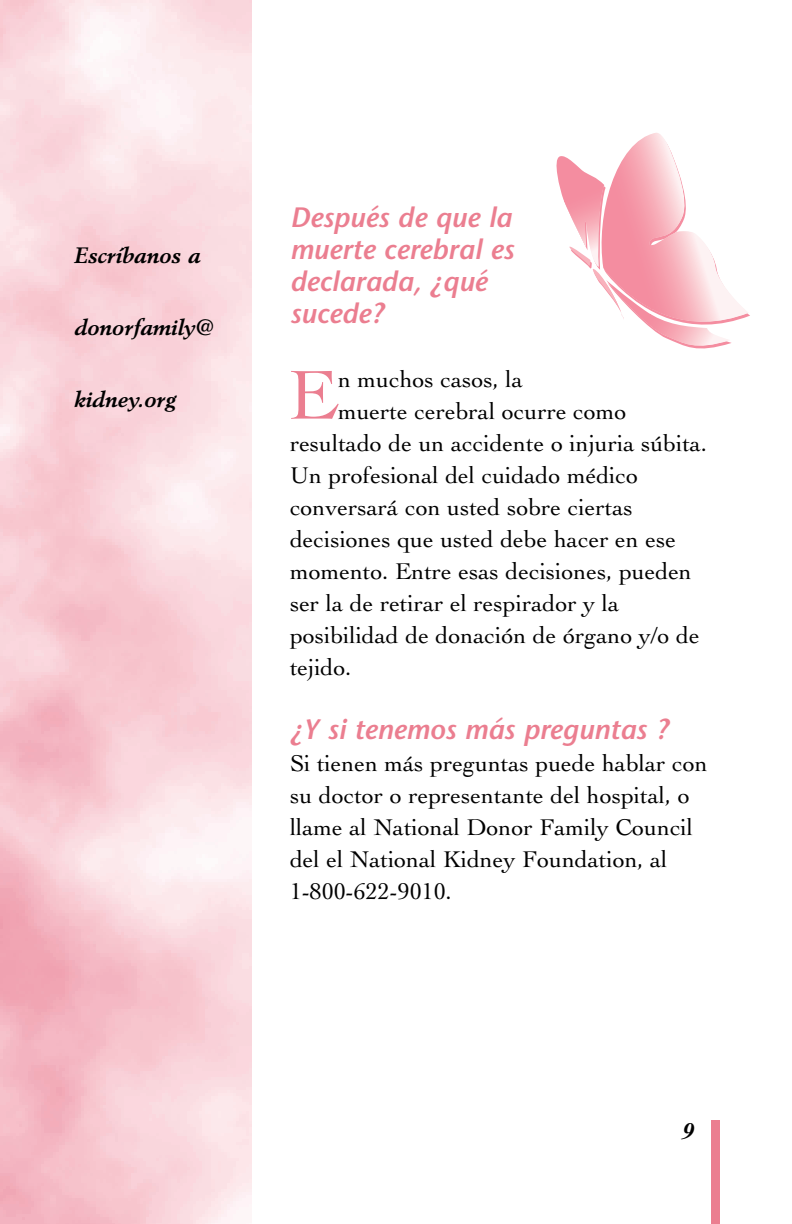
<style>
.page{position:relative;width:792px;height:1224px;background:#fff}
.page>*{position:absolute;margin:0;border:0;box-sizing:border-box;transform-origin:0 0}
.t1{font:72.8px "Cochin";color:#eb7e90}
.t2{font:italic 600 28px/32px "Stone Sans";color:#eb7e90}
.t3{font:24px/32px "Cochin";color:#000}
.t4{font:italic 700 24px "Cochin";color:#000}
.t5{font:italic 700 22px "Berling";color:#000}
</style>
<div class="page">
<div style="left:711px;top:1120px;width:9px;height:103px;background:#eb7e90"></div>
<svg style="left:556px;top:133px;width:194px;height:216px"></svg>
<p class="t5" style="left:74px;top:246px;width:128px">Escríbanos a</p>
<p class="t5" style="left:74px;top:318px;width:140px">donorfamily@</p>
<p class="t5" style="left:74px;top:390px;width:103px">kidney.org</p>
<p class="t2" style="left:290px;top:204px;width:226px">Después de que la muerte cerebral es declarada, ¿qué sucede?</p>
<h1 class="t1" style="left:288px;top:367px;width:51px">E</h1>
<p class="t3" style="left:338px;top:365px;width:186px">n muchos casos, la</p>
<p class="t3" style="left:338px;top:397px;width:290px">muerte cerebral ocurre como</p>
<p class="t3" style="left:290px;top:429px;width:419px">resultado de un accidente o injuria súbita.</p>
<p class="t3" style="left:290px;top:461px;width:350px">Un profesional del cuidado médico</p>
<p class="t3" style="left:290px;top:493px;width:344px">conversará con usted sobre ciertas</p>
<p class="t3" style="left:290px;top:525px;width:388px">decisiones que usted debe hacer en ese</p>
<p class="t3" style="left:290px;top:557px;width:403px">momento. Entre esas decisiones, pueden</p>
<p class="t3" style="left:290px;top:589px;width:331px">ser la de retirar el respirador y la</p>
<p class="t3" style="left:290px;top:621px;width:411px">posibilidad de donación de órgano y/o de</p>
<p class="t3" style="left:290px;top:653px;width:63px">tejido.</p>
<p class="t2" style="left:290px;top:716px;width:380px">¿Y si tenemos más preguntas ?</p>
<p class="t3" style="left:290px;top:749px;width:419px">Si tienen más preguntas puede hablar con su doctor o representante del hospital, o llame al National Donor Family Council del el National Kidney Foundation, al 1-800-622-9010.</p>
<p class="t4" style="left:682px;top:1122px;width:13px">9</p>
</div>
